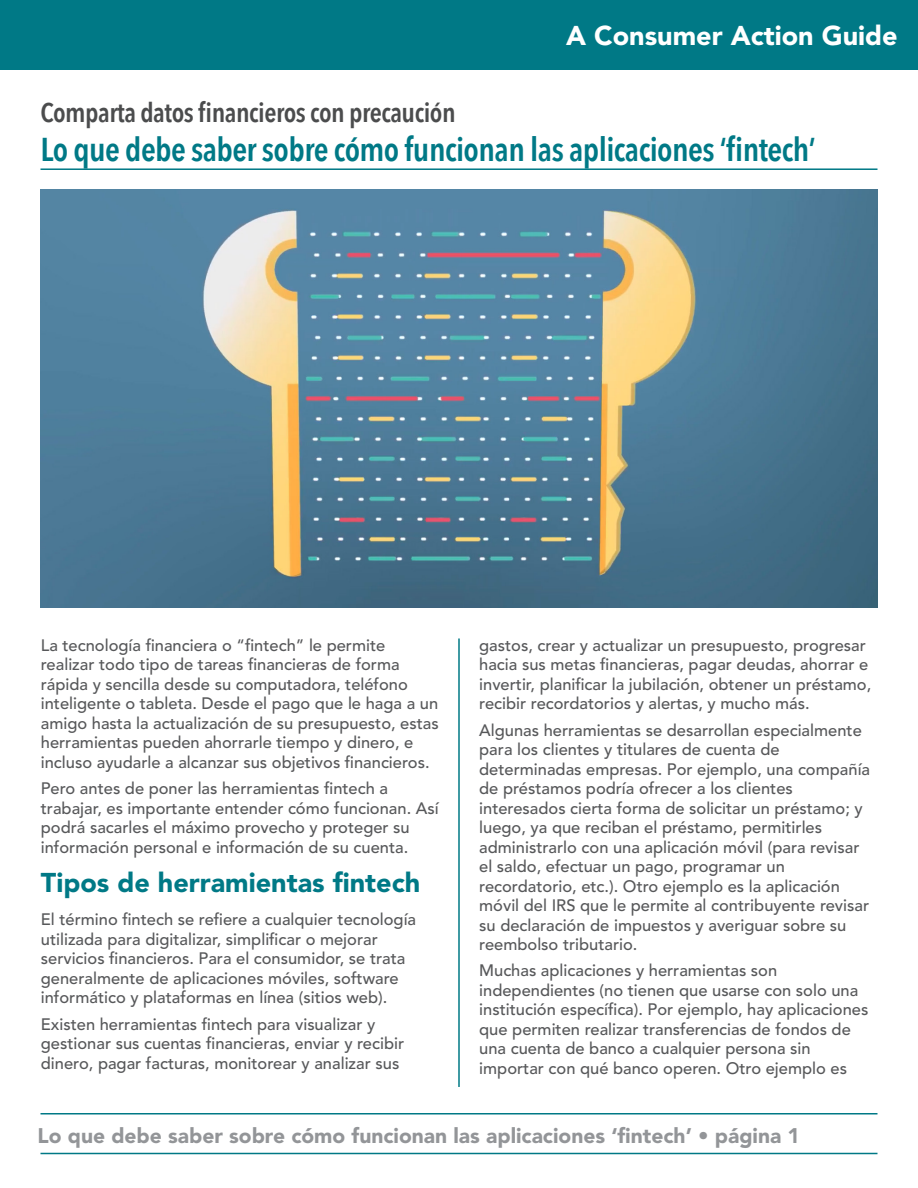
<style>
.page{position:relative;width:918px;height:1188px;background:#fff}
.page>*{position:absolute;margin:0;border:0;box-sizing:border-box;transform-origin:0 0}
.Headline{font:600 33px "Avenir Next Condensed";letter-spacing:-.02em;color:#007986}
.Top_headers{font:600 27px "Avenir Next Condensed";letter-spacing:-.02em;color:#4b4c4d}
.Subheads{font:900 27px "Avenir LT Std";color:#007986}
.Big_head{font:900 27px "Avenir LT Std";color:#fff}
.t1{font:900 21px "Avenir LT Std";color:#939598}
.Text{font:500 16.5px/19.5px "Avenir LT Std";color:#57585a}
</style>
<div class="page">
<hr style="left:40px;top:1113px;width:838px;height:1px;background:#007986">
<div style="left:0;top:0;width:918px;height:69px;background:#007986"></div>
<hr style="left:40px;top:1153px;width:838px;height:1px;background:#007986">
<hr style="left:40px;top:168px;width:838px;height:2px;background:#007986">
<img style="left:40px;top:190px;width:838px;height:417px">
<hr style="left:458px;top:638px;width:2px;height:449px;background:#007986">
<p class="Big_head" style="left:566px;top:19px;width:333px">A Consumer Action Guide</p>
<p class="Top_headers" style="left:40px;top:89px;width:417px">Comparta datos financieros con precaución</p>
<p class="Headline" style="left:40px;top:121px;width:777px">Lo que debe saber sobre cómo funcionan las aplicaciones ‘fintech’</p>
<p class="Text" style="left:41px;top:636px;width:399px">La tecnología financiera o “fintech” le permite realizar todo tipo de tareas financieras de forma rápida y sencilla desde su computadora, teléfono inteligente o tableta. Desde el pago que le haga a un amigo hasta la actualización de su presupuesto, estas herramientas pueden ahorrarle tiempo y dinero, e incluso ayudarle a alcanzar sus objetivos financieros.</p>
<p class="Text" style="left:41px;top:779px;width:399px">Pero antes de poner las herramientas fintech a trabajar, es importante entender cómo funcionan. Así podrá sacarles el máximo provecho y proteger su información personal e información de su cuenta.</p>
<p class="Subheads" style="left:41px;top:867px;width:381px">Tipos de herramientas fintech</p>
<p class="Text" style="left:41px;top:910px;width:377px">El término fintech se refiere a cualquier tecnología utilizada para digitalizar, simplificar o mejorar servicios financieros. Para el consumidor, se trata generalmente de aplicaciones móviles, software informático y plataformas en línea (sitios web).</p>
<p class="Text" style="left:41px;top:1015px;width:365px">Existen herramientas fintech para visualizar y gestionar sus cuentas financieras, enviar y recibir dinero, pagar facturas, monitorear y analizar sus</p>
<p class="Text" style="left:479px;top:636px;width:394px">gastos, crear y actualizar un presupuesto, progresar hacia sus metas financieras, pagar deudas, ahorrar e invertir, planificar la jubilación, obtener un préstamo, recibir recordatorios y alertas, y mucho más.</p>
<p class="Text" style="left:479px;top:721px;width:392px">Algunas herramientas se desarrollan especialmente para los clientes y titulares de cuenta de determinadas empresas. Por ejemplo, una compañía de préstamos podría ofrecer a los clientes interesados cierta forma de solicitar un préstamo; y luego, ya que reciban el préstamo, permitirles administrarlo con una aplicación móvil (para revisar el saldo, efectuar un pago, programar un recordatorio, etc.). Otro ejemplo es la aplicación móvil del IRS que le permite al contribuyente revisar su declaración de impuestos y averiguar sobre su reembolso tributario.</p>
<p class="Text" style="left:479px;top:961px;width:391px">Muchas aplicaciones y herramientas son independientes (no tienen que usarse con solo una institución específica). Por ejemplo, hay aplicaciones que permiten realizar transferencias de fondos de una cuenta de banco a cualquier persona sin importar con qué banco operen. Otro ejemplo es</p>
<p class="t1" style="left:38px;top:1123px;width:764px">Lo que debe saber sobre cómo funcionan las aplicaciones ‘fintech’ • página 1</p>
</div>
